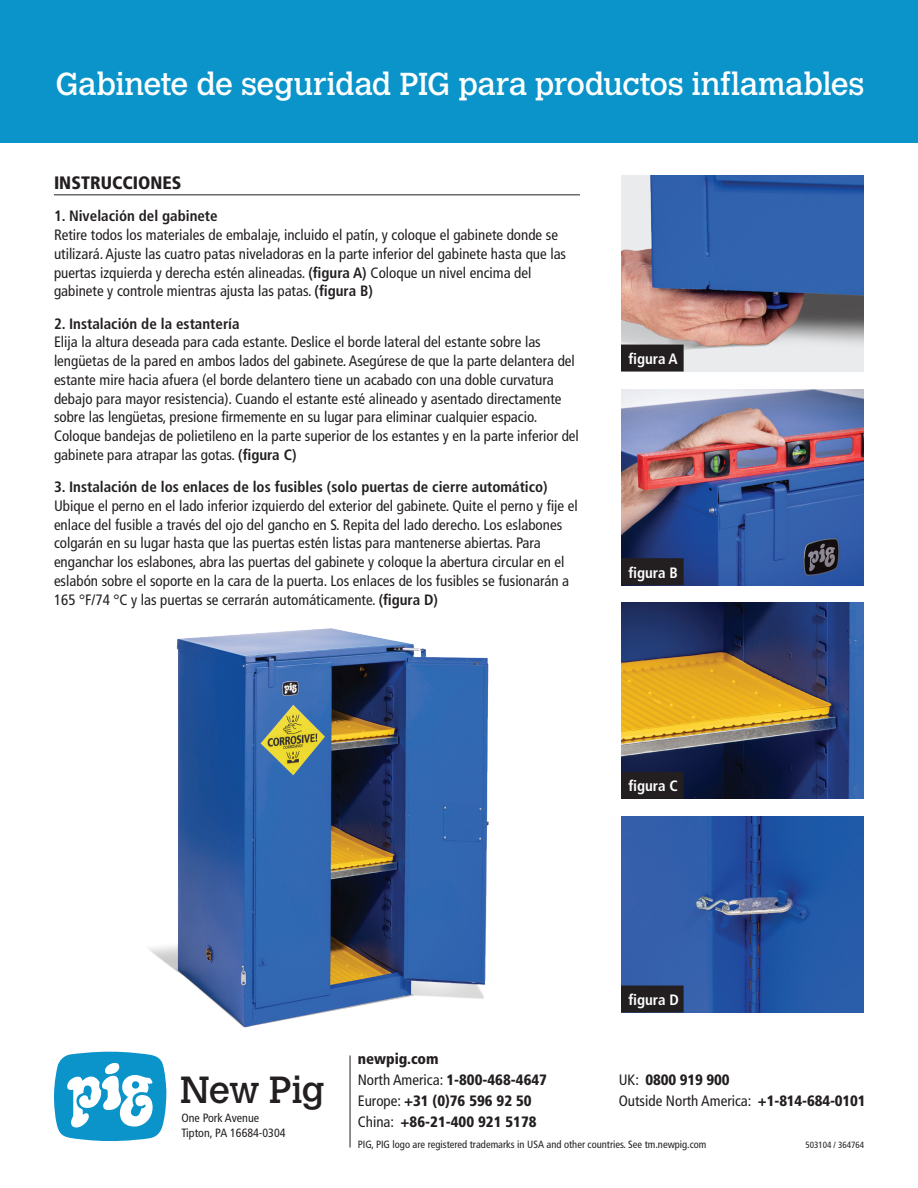
<style>
.page{position:relative;width:918px;height:1188px;background:#fff}
.page>*{position:absolute;margin:0;border:0;box-sizing:border-box;transform-origin:0 0}
.t1{font:37.5px "Calvert MT Pro";letter-spacing:-.03em;color:#231f20}
.t2{font:31.5px "Calvert MT Pro";letter-spacing:-.02em;color:#fff}
.t3{font:900 condensed 18px "Frutiger LT Pro";color:#231f20}
.t4{font:condensed 15px/18.8px "Frutiger LT Pro";color:#231f20}
.t5{font:700 condensed 15px "Frutiger LT Pro";color:#231f20}
.t6{font:900 condensed 15px/21px "Frutiger LT Pro";color:#231f20}
.t7{font:700 condensed 15px "Frutiger LT Pro";color:#fff}
.t8{font:condensed 12px/15px "Frutiger LT Pro";color:#231f20}
.t9{font:condensed 10.5px "Frutiger LT Pro";color:#231f20}
.t10{font:condensed 9px "Frutiger LT Pro";color:#231f20}
.s1{font-weight:700}
.s2{font-weight:400}
.s3{font-weight:900}
</style>
<div class="page">
<img style="left:621px;top:176px;width:243px;height:196px">
<img style="left:621px;top:816px;width:243px;height:196px">
<img style="left:621px;top:603px;width:243px;height:196px">
<img style="left:621px;top:389px;width:243px;height:196px">
<img style="left:149px;top:628px;width:340px;height:400px">
<div style="left:0;top:0;width:918px;height:142px;background:#0a94ca"></div>
<hr style="left:350px;top:1056px;width:1px;height:91px;background:#231f20">
<svg style="left:54px;top:1052px;width:112px;height:89px"></svg>
<div style="left:132px;top:1081px;width:7px;height:8px;background:#0a94ca;border-radius:50%"></div>
<hr style="left:54px;top:194px;width:526px;height:1px;background:#231f20">
<div style="left:622px;top:345px;width:61px;height:26px;background:#231f20"></div>
<div style="left:621px;top:345px;width:63px;height:27px;border:2px solid #231f20"></div>
<div style="left:622px;top:559px;width:61px;height:25px;background:#231f20"></div>
<div style="left:621px;top:558px;width:63px;height:27px;border:2px solid #231f20"></div>
<div style="left:622px;top:773px;width:61px;height:25px;background:#231f20"></div>
<div style="left:621px;top:772px;width:63px;height:27px;border:2px solid #231f20"></div>
<div style="left:622px;top:986px;width:61px;height:26px;background:#231f20"></div>
<div style="left:621px;top:986px;width:63px;height:26px;border:2px solid #231f20"></div>
<h2 class="t2" style="left:55px;top:65px;width:811px">Gabinete de seguridad PIG para productos inflamables</h2>
<p class="t3" style="left:54px;top:172px;width:129px">INSTRUCCIONES</p>
<p class="t5" style="left:54px;top:207px;width:165px">1. Nivelación del gabinete</p>
<p class="t4" style="left:54px;top:226px;width:514px">Retire todos los materiales de embalaje, incluido el patín, y coloque el gabinete donde se utilizará. Ajuste las cuatro patas niveladoras en la parte inferior del gabinete hasta que las puertas izquierda y derecha estén alineadas. <span class="s1">(figura A)</span> Coloque un nivel encima del gabinete y controle mientras ajusta las patas. <span class="s1">(figura B)</span></p>
<p class="t5" style="left:54px;top:314px;width:187px">2. Instalación de la estantería</p>
<p class="t4" style="left:54px;top:333px;width:526px">Elija la altura deseada para cada estante. Deslice el borde lateral del estante sobre las lengüetas de la pared en ambos lados del gabinete. Asegúrese de que la parte delantera del estante mire hacia afuera (el borde delantero tiene un acabado con una doble curvatura debajo para mayor resistencia). Cuando el estante esté alineado y asentado directamente sobre las lengüetas, presione firmemente en su lugar para eliminar cualquier espacio.<br>Coloque bandejas de polietileno en la parte superior de los estantes y en la parte inferior del gabinete para atrapar las gotas. <span class="s1">(figura C)</span></p>
<p class="t5" style="left:54px;top:478px;width:495px">3. Instalación de los enlaces de los fusibles (solo puertas de cierre automático)</p>
<p class="t4" style="left:54px;top:496px;width:525px">Ubique el perno en el lado inferior izquierdo del exterior del gabinete. Quite el perno y fije el enlace del fusible a través del ojo del gancho en S. Repita del lado derecho. Los eslabones colgarán en su lugar hasta que las puertas estén listas para mantenerse abiertas. Para enganchar los eslabones, abra las puertas del gabinete y coloque la abertura circular en el eslabón sobre el soporte en la cara de la puerta. Los enlaces de los fusibles se fusionarán a 165 °F/74 °C y las puertas se cerrarán automáticamente. <span class="s1">(figura D)</span></p>
<p class="t7" style="left:628px;top:350px;width:51px">figura A</p>
<p class="t7" style="left:628px;top:564px;width:51px">figura B</p>
<p class="t7" style="left:628px;top:777px;width:51px">figura C</p>
<p class="t7" style="left:628px;top:991px;width:52px">figura D</p>
<h1 class="t1" style="left:180px;top:1068px;width:147px">New Pig</h1>
<p class="t8" style="left:181px;top:1110px;width:106px">One Pork Avenue<br>Tipton, PA 16684-0304</p>
<p class="t6" style="left:358px;top:1048px;width:191px">newpig.com<br><span class="s2">North America:</span> 1-800-468-4647</p>
<p class="t6" style="left:619px;top:1069px;width:112px"><span class="s2">UK:</span> 0800 919 900</p>
<p class="t6" style="left:358px;top:1090px;width:176px"><span class="s2">Europe:</span> +31 (0)76 596 92 50</p>
<p class="t4" style="left:619px;top:1092px;width:248px">Outside North America: <span class="s3">+1-814-684-0101</span></p>
<p class="t6" style="left:358px;top:1111px;width:180px"><span class="s2">China:</span> +86-21-400 921 5178</p>
<p class="t9" style="left:358px;top:1138px;width:350px">PIG, PIG logo are registered trademarks in USA and other countries. See tm.newpig.com</p>
<p class="t10" style="left:806px;top:1139px;width:60px">503104 / 364764</p>
</div>
